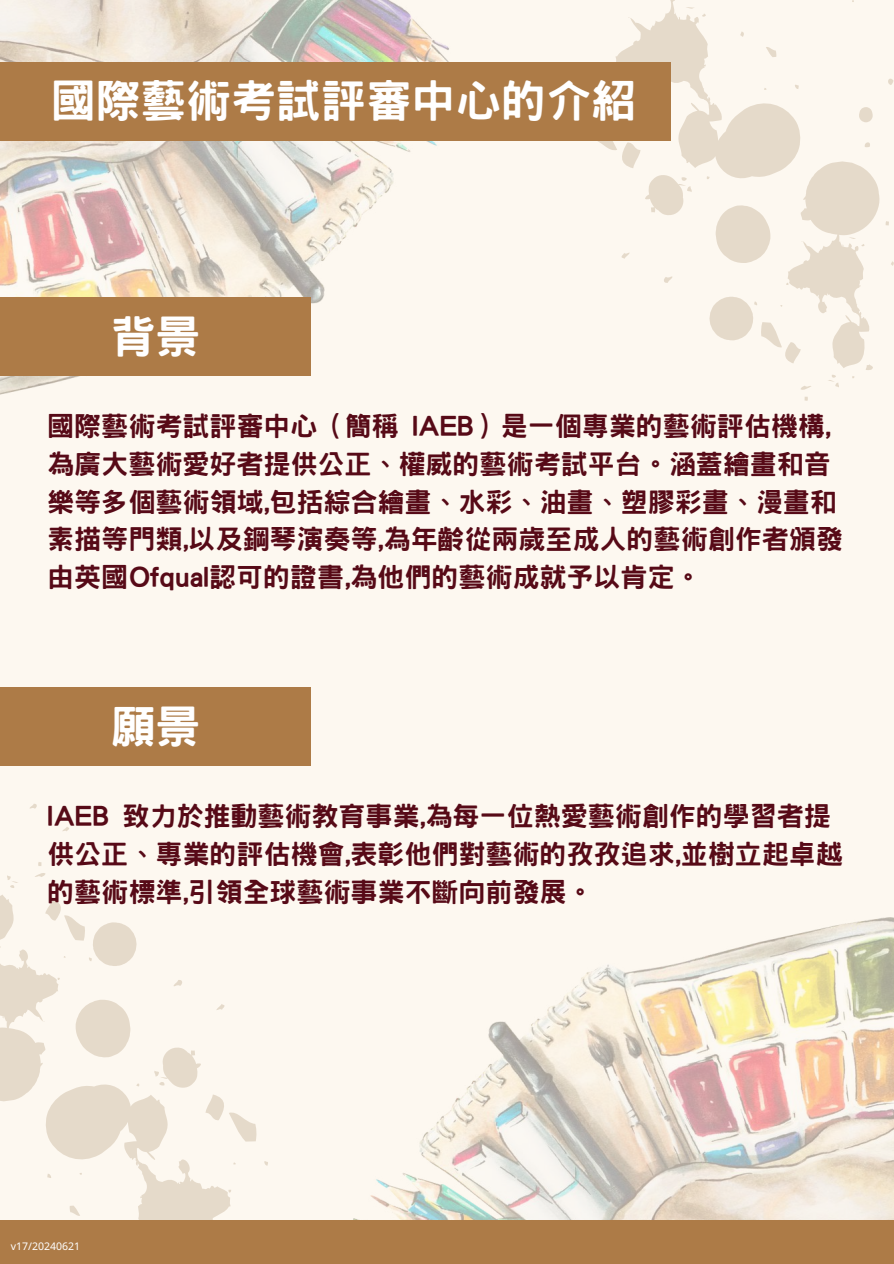
<style>
.page{position:relative;width:894px;height:1264px;background:#fff}
.page>*{position:absolute;margin:0;border:0;box-sizing:border-box;transform-origin:0 0}
.t1{font:800 45px "Han Wang Hei";color:#fff}
.t2{font:800 27px/37.7px "Han Wang Hei";color:#570a17}
.t3{font:10.5px "Noto Sans";color:#fff}
</style>
<div class="page">
<div style="left:0;top:0;width:893px;height:1263px;background:#fdf8f0"></div>
<img style="left:0;top:0;width:465px;height:395px">
<img style="left:353px;top:917px;width:540px;height:302px">
<svg style="left:809px;top:454px;width:7px;height:5px"></svg>
<svg style="left:777px;top:431px;width:6px;height:5px"></svg>
<svg style="left:589px;top:0;width:304px;height:401px"></svg>
<svg style="left:264px;top:1161px;width:4px;height:4px"></svg>
<svg style="left:30px;top:804px;width:7px;height:5px"></svg>
<svg style="left:62px;top:827px;width:7px;height:4px"></svg>
<svg style="left:7px;top:875px;width:11px;height:13px"></svg>
<svg style="left:35px;top:862px;width:11px;height:15px"></svg>
<svg style="left:0;top:895px;width:257px;height:324px"></svg>
<div style="left:0;top:1219px;width:893px;height:44px;background:#ad7b47"></div>
<div style="left:0;top:63px;width:670px;height:78px;background:#ad7b47"></div>
<div style="left:0;top:297px;width:311px;height:79px;background:#ad7b47"></div>
<div style="left:0;top:687px;width:311px;height:78px;background:#ad7b47"></div>
<h1 class="t1" style="left:51px;top:78px;width:586px">國際藝術考試評審中心的介紹</h1>
<h1 class="t1" style="left:110px;top:313px;width:91px">背景</h1>
<p class="t2" style="left:47px;top:407px;width:796px">國際藝術考試評審中心（簡稱 IAEB）是一個專業的藝術評估機構,為廣大藝術愛好者提供公正、權威的藝術考試平台。涵蓋繪畫和音樂等多個藝術領域,包括綜合繪畫、水彩、油畫、塑膠彩畫、漫畫和素描等門類,以及鋼琴演奏等,為年齡從兩歲至成人的藝術創作者頒發由英國Ofqual認可的證書,為他們的藝術成就予以肯定。</p>
<h1 class="t1" style="left:110px;top:703px;width:91px">願景</h1>
<p class="t2" style="left:47px;top:797px;width:796px">IAEB 致力於推動藝術教育事業,為每一位熱愛藝術創作的學習者提供公正、專業的評估機會,表彰他們對藝術的孜孜追求,並樹立起卓越的藝術標準,引領全球藝術事業不斷向前發展。</p>
<p class="t3" style="left:11px;top:1238px;width:71px">v17/20240621</p>
</div>
